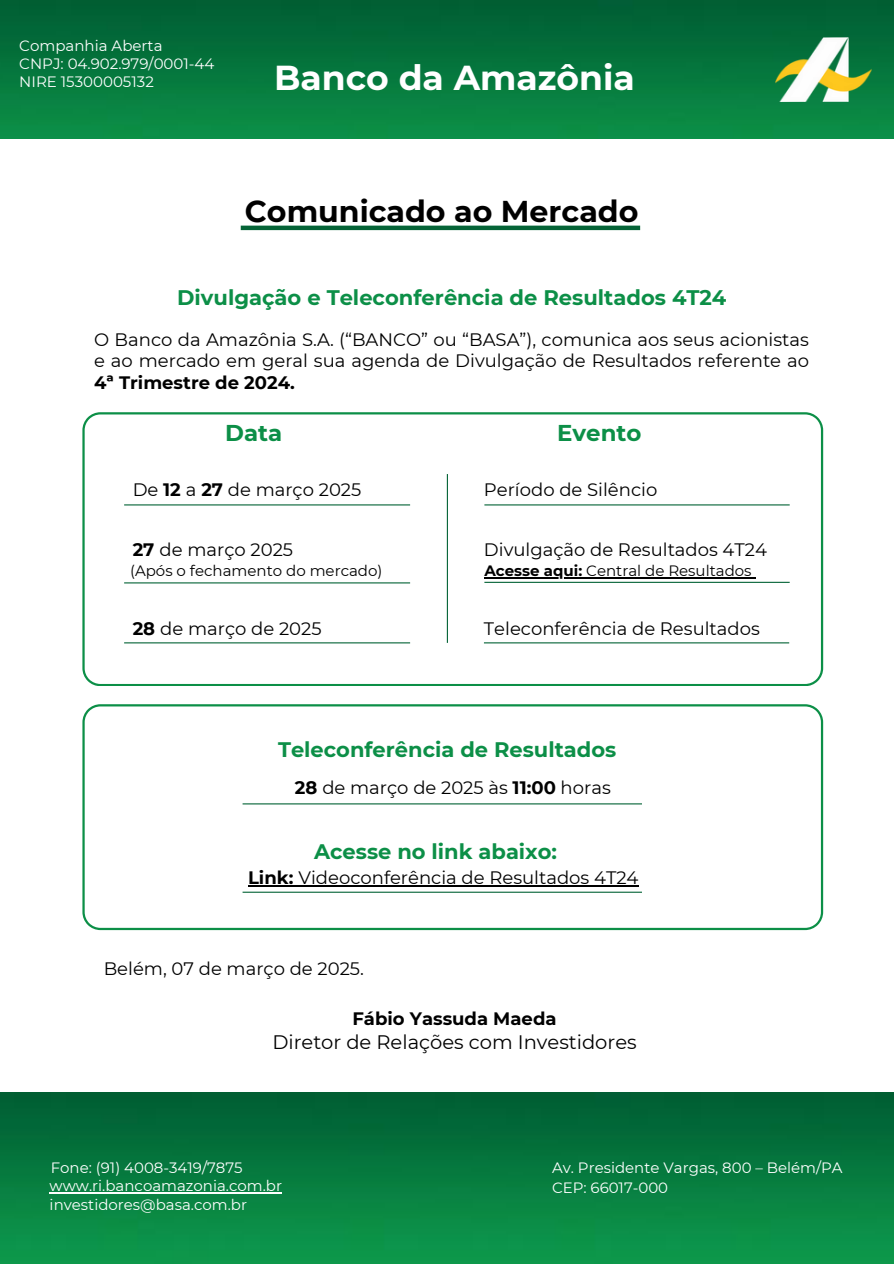
<style>
.page{position:relative;width:894px;height:1264px;background:#fff}
.page>*{position:absolute;margin:0;border:0;box-sizing:border-box;transform-origin:0 0}
.t1{font:700 34.5px "Montserrat";color:#fff}
.t2{font:700 30px "Montserrat";color:#000}
.t3{font:700 22.8px "Montserrat";color:#0c8f47}
.t4{font:700 21px "Montserrat";color:#0c8f47}
.t5{font:19.5px "Montserrat";color:#000}
.t6{font:18px/21.3px "Montserrat";color:#000;text-align:justify}
.t7{font:700 18px "Montserrat";color:#000}
.t8{font:15px/19.2px "Montserrat";color:#fff}
.t9{font:15px "Montserrat";color:#000}
.t10{font:15px "Montserrat";color:#fefefe}
.s1{font-weight:700}
</style>
<div class="page">
<img style="left:0;top:1092px;width:893px;height:171px">
<img style="left:813px;top:138px;width:80px;height:1px">
<svg style="left:82px;top:412px;width:741px;height:273px"></svg>
<svg style="left:82px;top:704px;width:740px;height:226px"></svg>
<hr style="left:124px;top:504px;width:286px;height:1px;background:#056437">
<hr style="left:484px;top:504px;width:305px;height:1px;background:#056437">
<hr style="left:124px;top:582px;width:286px;height:1px;background:#056437">
<hr style="left:484px;top:582px;width:305px;height:1px;background:#056437">
<hr style="left:446px;top:474px;width:2px;height:169px;background:#056437">
<hr style="left:124px;top:642px;width:286px;height:1px;background:#056437">
<hr style="left:484px;top:642px;width:305px;height:1px;background:#056437">
<hr style="left:242px;top:891px;width:399px;height:1px;background:#056437">
<hr style="left:242px;top:803px;width:399px;height:1px;background:#056437">
<img style="left:0;top:0;width:893px;height:138px">
<img style="left:775px;top:37px;width:95px;height:64px">
<hr style="left:50px;top:1192px;width:232px;height:1px;background:#fff">
<hr style="left:248px;top:885px;width:50px;height:1px;background:#000">
<hr style="left:298px;top:885px;width:340px;height:1px;background:#000">
<hr style="left:484px;top:577px;width:98px;height:1px;background:#000">
<hr style="left:582px;top:577px;width:169px;height:1px;background:#000">
<hr style="left:241px;top:226px;width:399px;height:4px;background:#056437">
<p class="t10" style="left:19px;top:36px;width:145px">Companhia Aberta</p>
<p class="t10" style="left:19px;top:54px;width:196px">CNPJ: 04.902.979/0001-44</p>
<h4 class="t10" style="left:19px;top:72px;width:136px">NIRE 15300005132</h4>
<h4 class="t1" style="left:274px;top:56px;width:362px">Banco da Amazônia</h4>
<p class="t2" style="left:245px;top:193px;width:395px">Comunicado ao Mercado</p>
<h1 class="t4" style="left:177px;top:284px;width:550px">Divulgação e Teleconferência de Resultados 4T24</h1>
<p class="t6" style="left:94px;top:329px;width:716px">O Banco da Amazônia S.A. (“BANCO” ou “BASA”), comunica aos seus acionistas e ao mercado em geral sua agenda de Divulgação de Resultados referente ao <span class="s1">4ª Trimestre de 2024.</span></p>
<p class="t3" style="left:225px;top:419px;width:59px">Data</p>
<h2 class="t3" style="left:557px;top:419px;width:86px">Evento</h2>
<p class="t6" style="left:133px;top:478px;width:230px">De <span class="s1">12</span> a <span class="s1">27</span> de março 2025</p>
<h3 class="t6" style="left:484px;top:478px;width:175px">Período de Silêncio</h3>
<h4 class="t6" style="left:133px;top:538px;width:162px"><span class="s1">27</span> de março 2025</h4>
<h3 class="t6" style="left:484px;top:538px;width:284px">Divulgação de Resultados 4T24</h3>
<h4 class="t9" style="left:130px;top:561px;width:254px">(Após o fechamento do mercado)</h4>
<p class="t9" style="left:484px;top:561px;width:268px"><span class="s1">Acesse aqui:</span> Central de Resultados</p>
<h3 class="t6" style="left:133px;top:617px;width:190px"><span class="s1">28</span> de março de 2025</h3>
<h4 class="t6" style="left:484px;top:617px;width:277px">Teleconferência de Resultados</h4>
<p class="t4" style="left:278px;top:736px;width:339px">Teleconferência de Resultados</p>
<p class="t6" style="left:295px;top:776px;width:317px"><span class="s1">28</span> de março de 2025 às <span class="s1">11:00</span> horas</p>
<p class="t4" style="left:314px;top:838px;width:244px">Acesse no link abaixo:</p>
<h4 class="t6" style="left:248px;top:867px;width:392px"><span class="s1">Link:</span> Videoconferência de Resultados 4T24</h4>
<h4 class="t6" style="left:104px;top:958px;width:262px">Belém, 07 de março de 2025.</h4>
<p class="t7" style="left:352px;top:1007px;width:205px">Fábio Yassuda Maeda</p>
<p class="t5" style="left:272px;top:1029px;width:365px">Diretor de Relações com Investidores</p>
<p class="t8" style="left:51px;top:1158px;width:193px">Fone: (91) 4008-3419/7875</p>
<p class="t8" style="left:552px;top:1158px;width:292px">Av. Presidente Vargas, 800 – Belém/PA</p>
<p class="t8" style="left:552px;top:1178px;width:118px">CEP: 66017-000</p>
<p class="t8" style="left:50px;top:1176px;width:234px">www.ri.bancoamazonia.com.br investidores@basa.com.br</p>
</div>
